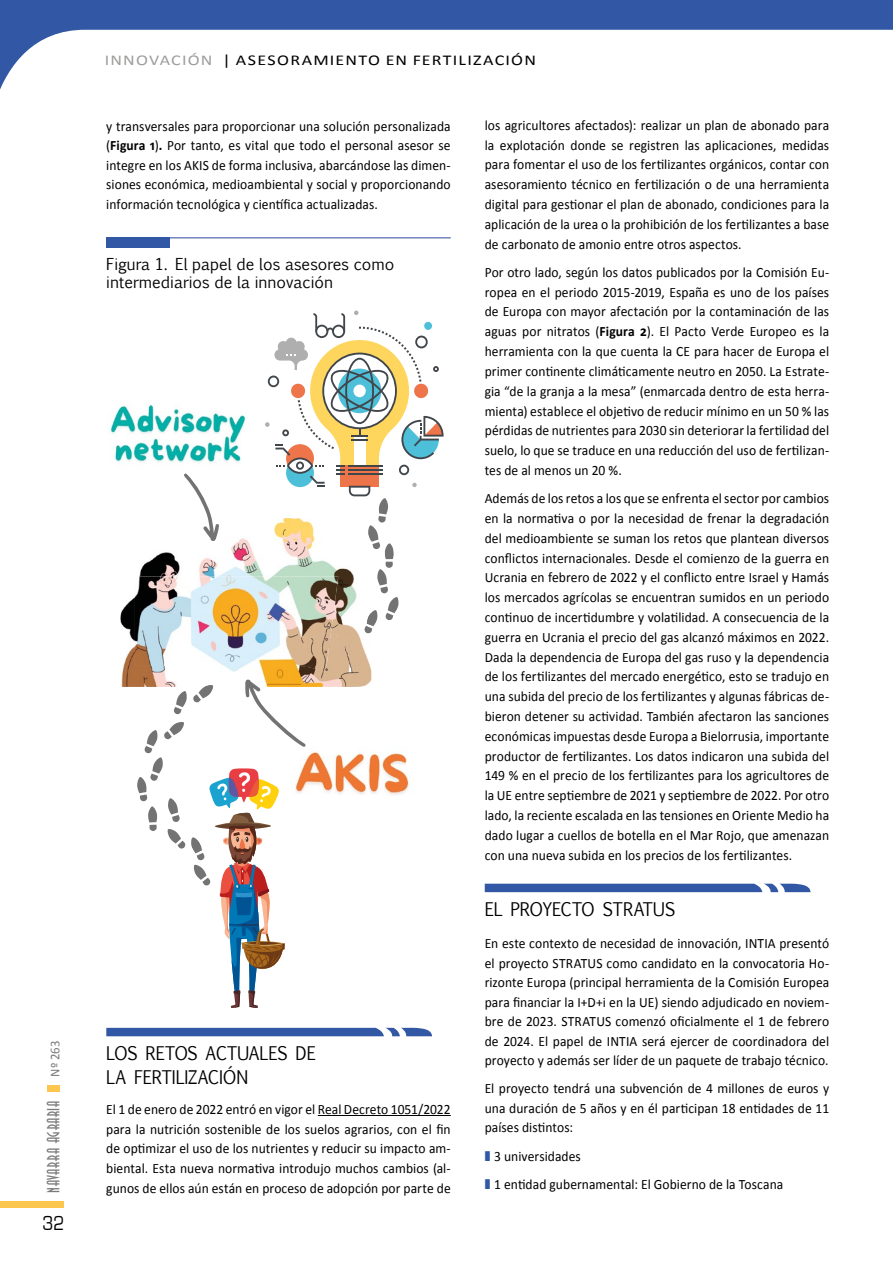
<style>
.page{position:relative;width:893px;height:1263px;background:#fff}
.page>*{position:absolute;margin:0;border:0;box-sizing:border-box;transform-origin:0 0}
.t1{font:21px "Eurostile T";color:#000;scale:.85 1}
.t2{font:18px/24px "Euphemia UCAS";letter-spacing:-.01em;color:#000;scale:.95 1}
.t3{font:16.5px "Anastasia";letter-spacing:.04em;color:#7c7b7b;scale:.95 1}
.t4{font:15.75px/18.1px "Euphemia CAS";color:#000}
.t5{font:15px "Calibri";letter-spacing:.065em;color:#000;scale:1.2 1}
.t6{font:14.25px/19.8px "Calibri";letter-spacing:.005em;color:#000;text-align:justify;scale:.95 1}
.t7{font:13.5px "Calibri";color:#7c7b7b;scale:.95 1}
.s1{color:#9d9d9c}
.s2{font-weight:700}
.s3{color:#010202}
.s4{color:#3257a4}
</style>
<div class="page">
<svg style="left:0;top:0;width:893px;height:90px"></svg>
<div style="left:0;top:1201px;width:64px;height:7px;background:#fdc64f"></div>
<div style="left:47px;top:1085px;width:13px;height:6px;background:#fdc64f"></div>
<svg style="left:485px;top:883px;width:326px;height:9px;background:#4d6db0"></svg>
<div style="left:94px;top:39px;width:453px;height:41px;background:#fff"></div>
<hr style="left:106px;top:237px;width:345px;height:2px;background:#7383c0">
<hr style="left:318px;top:1115px;width:133px;height:1px;background:#000">
<div style="left:106px;top:237px;width:64px;height:10px;background:#3257a4"></div>
<svg style="left:106px;top:1028px;width:326px;height:8px;background:#3e60a9"></svg>
<svg style="left:174px;top:691px;width:13px;height:23px"></svg>
<svg style="left:137px;top:722px;width:48px;height:126px"></svg>
<svg style="left:191px;top:768px;width:94px;height:240px"></svg>
<img style="left:121px;top:597px;width:250px;height:90px">
<svg style="left:193px;top:685px;width:20px;height:17px"></svg>
<svg style="left:135px;top:310px;width:309px;height:358px"></svg>
<img style="left:295px;top:751px;width:114px;height:44px">
<img style="left:110px;top:402px;width:138px;height:69px">
<svg style="left:244px;top:679px;width:62px;height:68px"></svg>
<p class="t7" style="left:47px;top:1077px;width:40px;rotate:-90deg">Nº 263</p>
<p class="t3" style="left:44px;top:1193px;width:99px;rotate:-90deg">NAVARRA AGRARIA</p>
<h1 class="t1" style="left:43px;top:1212px;width:27px">32</h1>
<p class="t5" style="left:105px;top:50px;width:361px"><span class="s1">INNOVACIÓN</span> | ASESORAMIENTO EN FERTILIZACIÓN</p>
<p class="t6" style="left:106px;top:116px;width:364px">y transversales para proporcionar una solución personalizada (<span class="s2">Figura 1</span>)<span class="s2">.</span> Por tanto, es vital que todo el personal asesor se integre en los AKIS de forma inclusiva, abarcándose las dimen&shy;siones económica, medioambiental y social y proporcionando información tecnológica y científica actualizadas.</p>
<p class="t4" style="left:106px;top:255px;width:289px">Figura 1. El papel de los asesores como intermediarios de la innovación</p>
<p class="t2" style="left:106px;top:1041px;width:222px">LOS RETOS ACTUALES DE<br>LA FERTILIZACIÓN</p>
<p class="t6" style="left:106px;top:1099px;width:364px">El 1 de enero de 2022 entró en vigor el <span class="s3">Real Decreto 1051/2022 </span>para la nutrición sostenible de los suelos agrarios, con el fin de optimizar el uso de los nutrientes y reducir su impacto am&shy;biental. Esta nueva normativa introdujo muchos cambios (al&shy;gunos de ellos aún están en proceso de adopción por parte de</p>
<p class="t6" style="left:485px;top:115px;width:364px">los agricultores afectados): realizar un plan de abonado para la explotación donde se registren las aplicaciones, medidas para fomentar el uso de los fertilizantes orgánicos, contar con asesoramiento técnico en fertilización o de una herramienta digital para gestionar el plan de abonado, condiciones para la aplicación de la urea o la prohibición de los fertilizantes a base de carbonato de amonio entre otros aspectos.</p>
<p class="t6" style="left:485px;top:262px;width:364px">Por otro lado, según los datos publicados por la Comisión Eu&shy;ropea en el periodo 2015-2019, España es uno de los países de Europa con mayor afectación por la contaminación de las aguas por nitratos (<span class="s2">Figura 2</span>). El Pacto Verde Europeo es la herramienta con la que cuenta la CE para hacer de Europa el primer continente climáticamente neutro en 2050. La Estrate&shy;gia “de la granja a la mesa” (enmarcada dentro de esta herra&shy;mienta) establece el objetivo de reducir mínimo en un 50 % las pérdidas de nutrientes para 2030 sin deteriorar la fertilidad del suelo, lo que se traduce en una reducción del uso de fertilizan&shy;tes de al menos un 20 %.</p>
<p class="t6" style="left:485px;top:489px;width:364px">Además de los retos a los que se enfrenta el sector por cambios en la normativa o por la necesidad de frenar la degradación del medioambiente se suman los retos que plantean diversos conflictos internacionales. Desde el comienzo de la guerra en Ucrania en febrero de 2022 y el conflicto entre Israel y Hamás los mercados agrícolas se encuentran sumidos en un periodo continuo de incertidumbre y volatilidad. A consecuencia de la guerra en Ucrania el precio del gas alcanzó máximos en 2022.<br>Dada la dependencia de Europa del gas ruso y la dependencia de los fertilizantes del mercado energético, esto se tradujo en una subida del precio de los fertilizantes y algunas fábricas de&shy;bieron detener su actividad. También afectaron las sanciones económicas impuestas desde Europa a Bielorrusia, importante productor de fertilizantes. Los datos indicaron una subida del 149 % en el precio de los fertilizantes para los agricultores de la UE entre septiembre de 2021 y septiembre de 2022. Por otro lado, la reciente escalada en las tensiones en Oriente Medio ha dado lugar a cuellos de botella en el Mar Rojo, que amenazan con una nueva subida en los precios de los fertilizantes.</p>
<p class="t2" style="left:485px;top:897px;width:202px">EL PROYECTO STRATUS</p>
<p class="t6" style="left:485px;top:934px;width:364px">En este contexto de necesidad de innovación, INTIA presentó el proyecto STRATUS como candidato en la convocatoria Ho&shy;rizonte Europa (principal herramienta de la Comisión Europea para financiar la I+D+i en la UE) siendo adjudicado en noviem&shy;bre de 2023. STRATUS comenzó oficialmente el 1 de febrero de 2024. El papel de INTIA será ejercer de coordinadora del proyecto y además ser líder de un paquete de trabajo técnico.</p>
<p class="t6" style="left:485px;top:1079px;width:364px">El proyecto tendrá una subvención de 4 millones de euros y una duración de 5 años y en él participan 18 entidades de 11 países distintos:</p>
<p class="t6" style="left:485px;top:1142px;width:316px;line-height:28px"><span class="s4">❚</span> 3 universidades<br><span class="s4">❚</span> 1 entidad gubernamental: El Gobierno de la Toscana</p>
</div>
